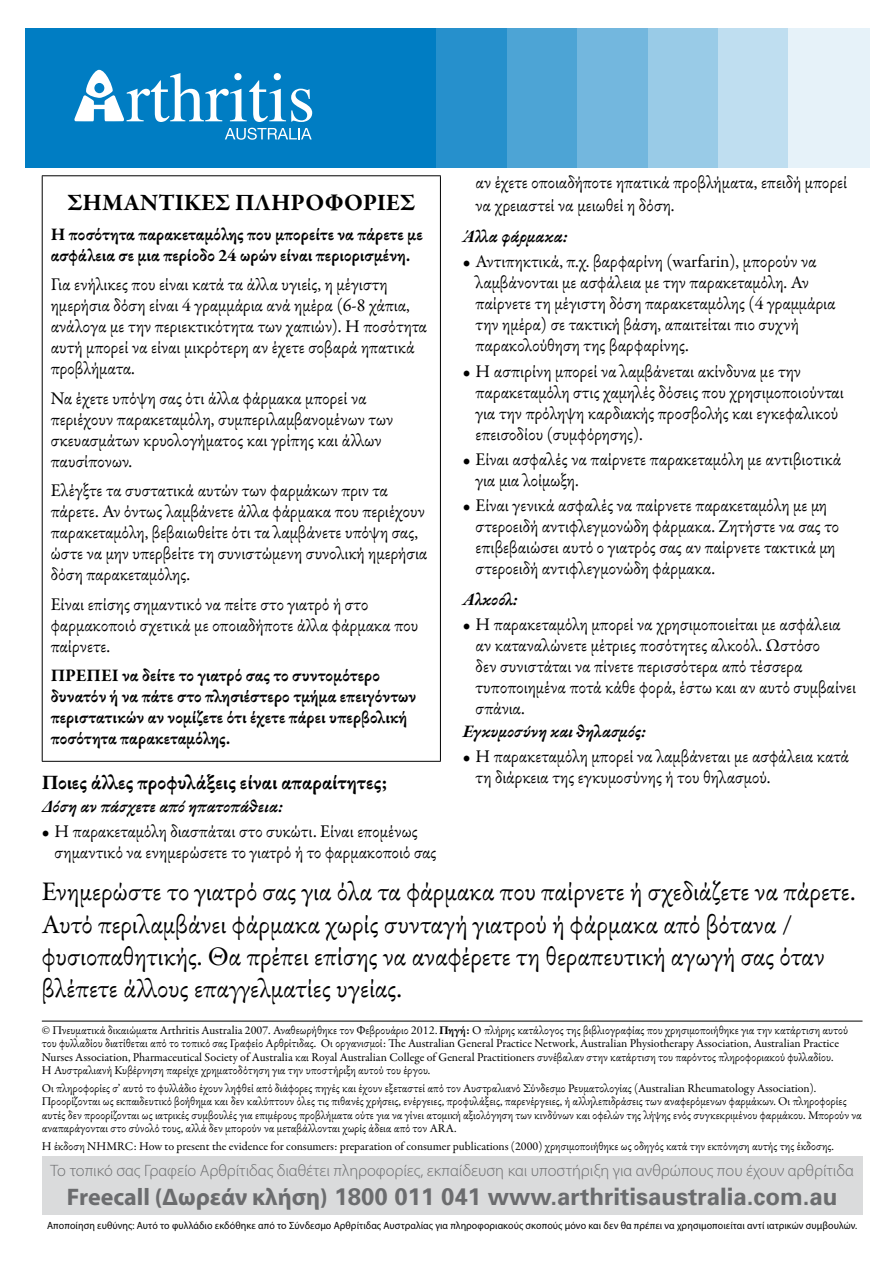
<style>
.page{position:relative;width:893px;height:1263px;background:#fff}
.page>*{position:absolute;margin:0;border:0;box-sizing:border-box;transform-origin:0 0}
.t1{font:27px/32.4px "Garamond Premr Pro";color:#000}
.t2{font:700 24px "Univers";color:#6b6c6e}
.t3{font:700 24px "Garamond Premr Pro";color:#000}
.t4{font:700 21px "Garamond Premr Pro";color:#000}
.t5{font:18px/21px "Garamond Premr Pro";color:#000}
.t6{font:700 18px/21px "Garamond Premr Pro";color:#000}
.t7{font:italic 700 18px "Garamond Premr Pro";color:#000}
.t8{font:300 16.5px "Myriad Pro";color:#6b6c6e}
.t9{font:12px/13.5px "Garamond Premr Pro";color:#000}
.t10{font:10.5px "Myriad Pro";letter-spacing:.01em;color:#000;scale:.95 1}
.s1{font-weight:700}
.s2{font-family:"Adobe Garamond"}
.s3{font-family:"Myriad Pro"}
</style>
<div class="page">
<div style="left:788px;top:19px;width:81px;height:153px;background:#e6f2f9"></div>
<div style="left:718px;top:19px;width:70px;height:153px;background:#bfdef0"></div>
<div style="left:647px;top:19px;width:71px;height:153px;background:#99cbe7"></div>
<div style="left:577px;top:19px;width:70px;height:153px;background:#73b7de"></div>
<div style="left:506px;top:19px;width:71px;height:153px;background:#4da4d5"></div>
<div style="left:436px;top:19px;width:70px;height:153px;background:#2690cc"></div>
<div style="left:25px;top:19px;width:411px;height:153px;background:#007dc3"></div>
<svg style="left:225px;top:128px;width:87px;height:12px"></svg>
<hr style="left:18px;top:168px;width:859px;height:4px;background:#fff">
<div style="left:18px;top:19px;width:859px;height:8px;background:#fff"></div>
<svg style="left:74px;top:70px;width:238px;height:52px"></svg>
<div style="left:42px;top:1156px;width:820px;height:59px;background:#dadbdc"></div>
<hr style="left:42px;top:1021px;width:820px;height:1px;background:#000">
<hr style="left:42px;top:175px;width:399px;height:1px;background:#000">
<hr style="left:42px;top:176px;width:1px;height:585px;background:#000">
<hr style="left:440px;top:176px;width:1px;height:585px;background:#000">
<hr style="left:42px;top:761px;width:399px;height:1px;background:#000">
<h2 class="t3" style="left:67px;top:188px;width:350px">ΣΗΜΑΝΤΙΚΕΣ ΠΛΗΡΟΦΟΡΙΕΣ</h2>
<p class="t6" style="left:51px;top:224px;width:374px">Η ποσότητα παρακεταμόλης που μπορείτε να πάρετε με ασφάλεια σε μια περίοδο 24 ωρών είναι περιορισμένη.</p>
<p class="t5" style="left:51px;top:274px;width:378px">Για ενήλικες που είναι κατά τα άλλα υγιείς, η μέγιστη ημερήσια δόση είναι 4 γραμμάρια ανά ημέρα (6-8 χάπια, ανάλογα με την περιεκτικότητα των χαπιών). Η ποσότητα αυτή μπορεί να είναι μικρότερη αν έχετε σοβαρά ηπατικά προβλήματα.</p>
<p class="t5" style="left:51px;top:388px;width:344px">Να έχετε υπόψη σας ότι άλλα φάρμακα μπορεί να περιέχουν παρακεταμόλη, συμπεριλαμβανομένων των σκευασμάτων κρυολογήματος και γρίπης και άλλων παυσίπονων.</p>
<p class="t5" style="left:51px;top:480px;width:378px">Ελέγξτε τα συστατικά αυτών των φαρμάκων πριν τα πάρετε. Αν όντως λαμβάνετε άλλα φάρμακα που περιέχουν παρακεταμόλη, βεβαιωθείτε ότι τα λαμβάνετε υπόψη σας, ώστε να μην υπερβείτε τη συνιστώμενη συνολική ημερήσια δόση παρακεταμόλης.</p>
<p class="t5" style="left:51px;top:594px;width:369px">Είναι επίσης σημαντικό να πείτε στο γιατρό ή στο φαρμακοποιό σχετικά με οποιαδήποτε άλλα φάρμακα που παίρνετε.</p>
<p class="t6" style="left:51px;top:665px;width:367px">ΠΡΕΠΕΙ να δείτε το γιατρό σας το συντομότερο δυνατόν ή να πάτε στο πλησιέστερο τμήμα επειγόντων περιστατικών αν νομίζετε ότι έχετε πάρει υπερβολική ποσότητα παρακεταμόλης.</p>
<p class="t4" style="left:42px;top:770px;width:348px">Ποιες άλλες προφυλάξεις είναι απαραίτητες;</p>
<p class="t7" style="left:42px;top:795px;width:243px">Δόση αν πάσχετε από ηπατοπάθεια:</p>
<p class="t5" style="left:55px;top:821px;width:383px;text-indent:-13px">• Η παρακεταμόλη διασπάται στο συκώτι. Είναι επομένως σημαντικό να ενημερώσετε το γιατρό ή το φαρμακοποιό σας</p>
<p class="t5" style="left:476px;top:172px;width:373px;line-height:22.5px">αν έχετε οποιαδήποτε ηπατικά προβλήματα, επειδή μπορεί να χρειαστεί να μειωθεί η δόση.</p>
<p class="t7" style="left:463px;top:225px;width:107px">Άλλα φάρμακα:</p>
<p class="t5" style="left:476px;top:251px;width:361px;text-indent:-13px">• Αντιπηκτικά, π.χ. βαρφαρίνη (warfarin), μπορούν να λαμβάνονται με ασφάλεια με την παρακεταμόλη. Αν παίρνετε τη μέγιστη δόση παρακεταμόλης (4 γραμμάρια την ημέρα) σε τακτική βάση, απαιτείται πιο συχνή παρακολούθηση της βαρφαρίνης.</p>
<p class="t5" style="left:476px;top:361px;width:370px;text-indent:-13px">• Η ασπιρίνη μπορεί να λαμβάνεται ακίνδυνα με την παρακεταμόλη στις χαμηλές δόσεις που χρησιμοποιούνται για την πρόληψη καρδιακής προσβολής και εγκεφαλικού επεισοδίου (συμφόρησης).</p>
<p class="t5" style="left:476px;top:449px;width:367px;text-indent:-13px">• Είναι ασφαλές να παίρνετε παρακεταμόλη με αντιβιοτικά για μια λοίμωξη.</p>
<p class="t5" style="left:476px;top:495px;width:365px;text-indent:-13px">• Είναι γενικά ασφαλές να παίρνετε παρακεταμόλη με μη στεροειδή αντιφλεγμονώδη φάρμακα. Ζητήστε να σας το επιβεβαιώσει αυτό ο γιατρός σας αν παίρνετε τακτικά μη στεροειδή αντιφλεγμονώδη φάρμακα.</p>
<p class="t7" style="left:463px;top:588px;width:57px">Αλκοόλ:</p>
<p class="t5" style="left:476px;top:615px;width:382px;text-indent:-13px">• Η παρακεταμόλη μπορεί να χρησιμοποιείται με ασφάλεια αν καταναλώνετε μέτριες ποσότητες αλκοόλ. Ωστόσο<br>δεν συνιστάται να πίνετε περισσότερα από τέσσερα τυποποιημένα ποτά κάθε φορά, έστω και αν αυτό συμβαίνει σπάνια.</p>
<p class="t7" style="left:463px;top:720px;width:185px">Εγκυμοσύνη και θηλασμός:</p>
<p class="t5" style="left:476px;top:746px;width:375px;text-indent:-13px">• Η παρακεταμόλη μπορεί να λαμβάνεται με ασφάλεια κατά τη διάρκεια της εγκυμοσύνης ή του θηλασμού.</p>
<p class="t1" style="left:42px;top:876px;width:815px">Ενημερώστε το γιατρό σας για όλα τα φάρμακα που παίρνετε ή σχεδιάζετε να πάρετε.<br>Αυτό περιλαμβάνει φάρμακα χωρίς συνταγή γιατρού ή φάρμακα από βότανα / φυσιοπαθητικής. Θα πρέπει επίσης να αναφέρετε τη θεραπευτική αγωγή σας όταν βλέπετε άλλους επαγγελματίες υγείας.</p>
<p class="t9" style="left:42px;top:1023px;width:808px;text-indent:387px">0 <span class="s1">Πηγή:</span> Ο πλήρης κατάλογος της βιβλιογραφίας που χρησιμοποιήθηκε για την κατάρτιση αυτού του φυλλαδίου διατίθεται από το τοπικό σας Γραφείο Αρθρίτιδας. Οι οργανισμοί: The Australian General Practice Network, Australian Physiotherapy Association, Australian Practice Nurses Association, Pharmaceutical Society of Australia και Royal Australian College of General Practitioners συνέβαλαν στην κατάρτιση του παρόντος πληροφοριακού φυλλαδίου.<br>Η Αυστραλιανή Κυβέρνηση παρείχε χρηματοδότηση για την υποστήριξη αυτού του έργου.</p>
<p class="t9" style="left:42px;top:1081px;width:821px">Οι πληροφορίες σ’ αυτό το φυλλάδιο έχουν ληφθεί από διάφορες πηγές και έχουν εξεταστεί από τον Αυστραλιανό Σύνδεσμο Ρευματολογίας (Australian Rheumatology Association).<br>Προορίζονται ως εκπαιδευτικό βοήθημα και δεν καλύπτουν όλες τις πιθανές χρήσεις, ενέργειες, προφυλάξεις, παρενέργειες, ή αλληλεπιδράσεις των αναφερόμενων φαρμάκων. Οι πληροφορίες αυτές δεν προορίζονται ως ιατρικές συμβουλές για επιμέρους προβλήματα ούτε για να γίνει ατομική αξιολόγηση των κινδύνων και οφελών της λήψης ενός συγκεκριμένου φαρμάκου. Μπορούν να αναπαράγονται στο σύνολό τους, αλλά δεν μπορούν να μεταβάλλονται χωρίς άδεια από τον ARA.</p>
<p class="t9" style="left:42px;top:1140px;width:794px">Η έκδοση NHMRC: How to present the evidence for consumers: preparation of consumer publications (2000) χρησιμοποιήθηκε ως οδηγός κατά την εκπόνηση αυτής της έκδοσης.</p>
<p class="t9" style="left:42px;top:1023px;width:397px">© Πνευματικά δικαιώματα Arthritis Australia 2007. Αναθεωρήθηκε τον Φεβρουάριο <span class="s2">2012.</span></p>
<p class="t8" style="left:50px;top:1161px;width:805px">Το τοπικό σας Γραφείο Αρθρίτιδας διαθέτει πληροφορίες, εκπαίδευση και υποστήριξη για ανθρώπους που έχουν αρθρίτιδα</p>
<h2 class="t2" style="left:67px;top:1181px;width:772px"><span class="s3">Freecall (Δωρεάν κλήση)</span> 1800 011 041 www.arthritisaustralia.com.au</h2>
<p class="t10" style="left:47px;top:1219px;width:854px">Αποποίηση ευθύνης: Αυτό το φυλλάδιο εκδόθηκε από το Σύνδεσμο Αρθρίτιδας Αυστραλίας για πληροφοριακούς σκοπούς μόνο και δεν θα πρέπει να χρησιμοποιείται αντί ιατρικών συμβουλών.</p>
</div>
